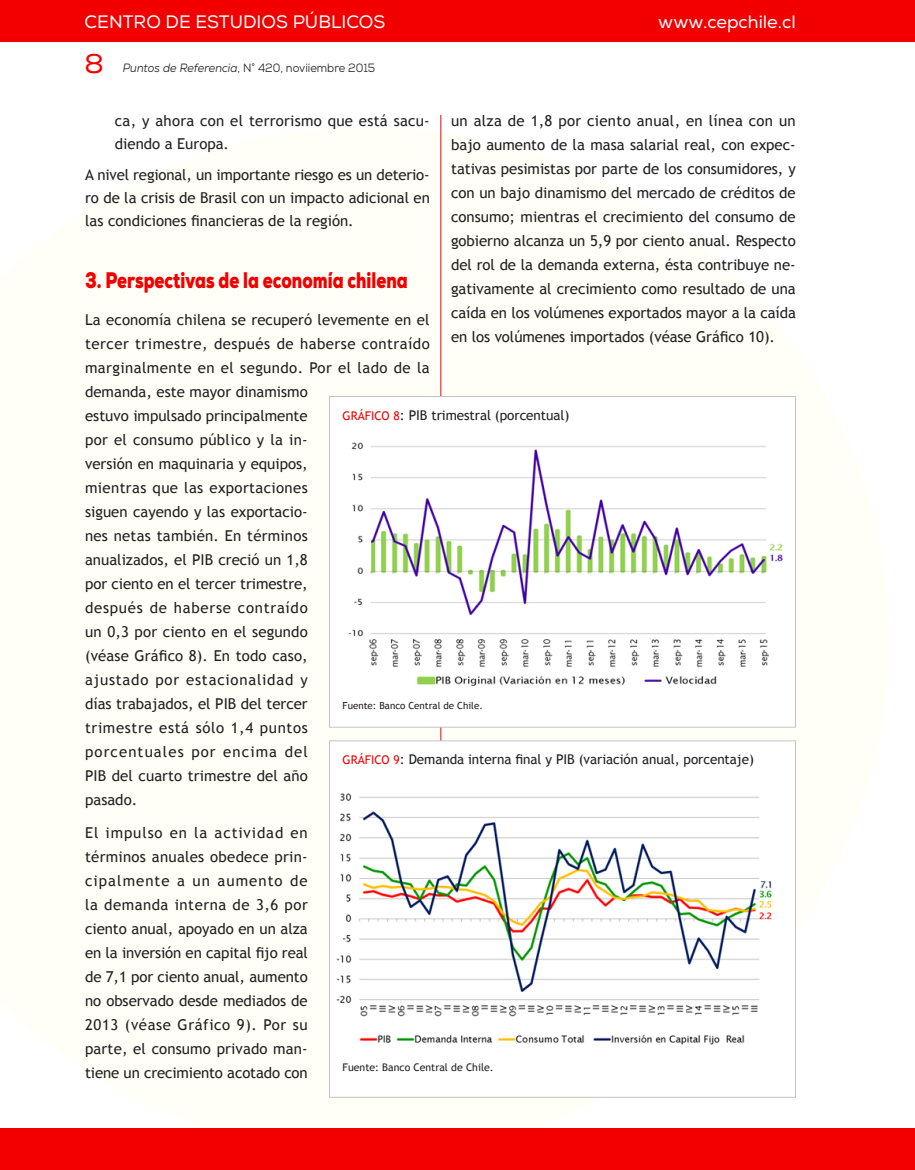
<style>
.page{position:relative;width:915px;height:1170px;background:#fff}
.page>*{position:absolute;margin:0;border:0;box-sizing:border-box;transform-origin:0 0}
.t1{font:27px "Nexa";color:#f20000}
._12_sub1{font:900 22.5px "Nexa";color:#f20000;scale:.75 1}
.t2{font:18px "Nexa";color:#fff}
._07_texto_GENERAL{font:15px/24px "Trebuchet MS";letter-spacing:.005em;color:#231f20;text-align:justify}
._08_texto_inden{font:15px/22.8px "Trebuchet MS";letter-spacing:.015em;color:#231f20}
.t3{font:13.5px "Trebuchet MS";letter-spacing:-.005em;color:#231f20}
.t4{font:12px "Nexa";color:#231f20;scale:.93 1}
._22_fuente{font:10.5px "Trebuchet MS";color:#231f20}
._22_fuente-2{font:9.75px "Trebuchet MS";color:#231f20}
.s1{font-style:italic}
.s2{font-size:12px;color:#f20000}
</style>
<div class="page">
<div style="left:0;top:0;width:914px;height:41px;background:#f20000"></div>
<hr style="left:440px;top:115px;width:1px;height:982px;background:#f20000">
<div style="left:0;top:1128px;width:914px;height:41px;background:#f20000"></div>
<div style="left:329px;top:396px;width:466px;height:331px;border:1px solid #c2c3c6"></div>
<img style="left:348px;top:438px;width:435px;height:252px">
<img style="left:336px;top:793px;width:436px;height:252px">
<p class="t2" style="left:84px;top:11px;width:302px">CENTRO DE ESTUDIOS PÚBLICOS</p>
<p class="t4" style="left:123px;top:60px;width:273px"><span class="s1">Puntos de Referencia</span>, N° 420, noviiembre 2015</p>
<h1 class="t1" style="left:84px;top:47px;width:21px">8</h1>
<p class="t2" style="left:658px;top:11px;width:139px">www.cepchile.cl</p>
<p class="_07_texto_GENERAL" style="left:451px;top:109px;width:346px">un alza de 1,8 por ciento anual, en línea con un bajo aumento de la masa salarial real, con expec&shy;tativas pesimistas por parte de los consumidores, y con un bajo dinamismo del mercado de créditos de consumo; mientras el crecimiento del consumo de gobierno alcanza un 5,9 por ciento anual. Respecto del rol de la demanda externa, ésta contribuye ne&shy;gativamente al crecimiento como resultado de una caída en los volúmenes exportados mayor a la caída en los volúmenes importados (véase Gráfico 10).</p>
<p class="_08_texto_inden" style="left:115px;top:109px;width:316px">ca, y ahora con el terrorismo que está sacu&shy;diendo a Europa.</p>
<p class="_07_texto_GENERAL" style="left:85px;top:163px;width:346px;line-height:22.8px">A nivel regional, un importante riesgo es un deterio&shy;ro de la crisis de Brasil con un impacto adicional en las condiciones financieras de la región.</p>
<p class="_12_sub1" style="left:85px;top:266px;width:431px">3. Perspectivas de la economía chilena</p>
<p class="_07_texto_GENERAL" style="left:85px;top:307px;width:346px;text-align:left">La economía chilena se recuperó levemente en el tercer trimestre, después de haberse contraído marginalmente en el segundo. Por el lado de la demanda, este mayor dinamismo<br>estuvo impulsado principalmente<br>por el consumo público y la in-<br>versión en maquinaria y equipos,<br>mientras que las exportaciones<br>siguen cayendo y las exportacio-<br>nes netas también. En términos<br>anualizados, el PIB creció un 1,8<br>por ciento en el tercer trimestre,<br>después de haberse contraído<br>un 0,3 por ciento en el segundo<br>(véase Gráfico 8). En todo caso,<br>ajustado por estacionalidad y<br>días trabajados, el PIB del tercer<br>trimestre está sólo 1,4 puntos<br>porcentuales por encima del<br>PIB del cuarto trimestre del año<br>pasado.</p>
<p class="_07_texto_GENERAL" style="left:85px;top:820px;width:224px">El impulso en la actividad en términos anuales obedece prin&shy;cipalmente a un aumento de la demanda interna de 3,6 por ciento anual, apoyado en un alza en la inversión en capital fijo real de 7,1 por ciento anual, aumento no observado desde mediados de 2013 (véase Gráfico 9). Por su parte, el consumo privado man&shy;tiene un crecimiento acotado con</p>
<p class="t3" style="left:342px;top:407px;width:228px"><span class="s2">GRÁFICO 8</span>: PIB trimestral (porcentual)</p>
<p class="_22_fuente-2" style="left:342px;top:699px;width:142px">Fuente: Banco Central de Chile.</p>
<p class="t3" style="left:342px;top:751px;width:413px"><span class="s2">GRÁFICO 9</span>: Demanda interna final y PIB (variación anual, porcentaje)</p>
<p class="_22_fuente" style="left:342px;top:1060px;width:152px">Fuente: Banco Central de Chile.</p>
</div>
